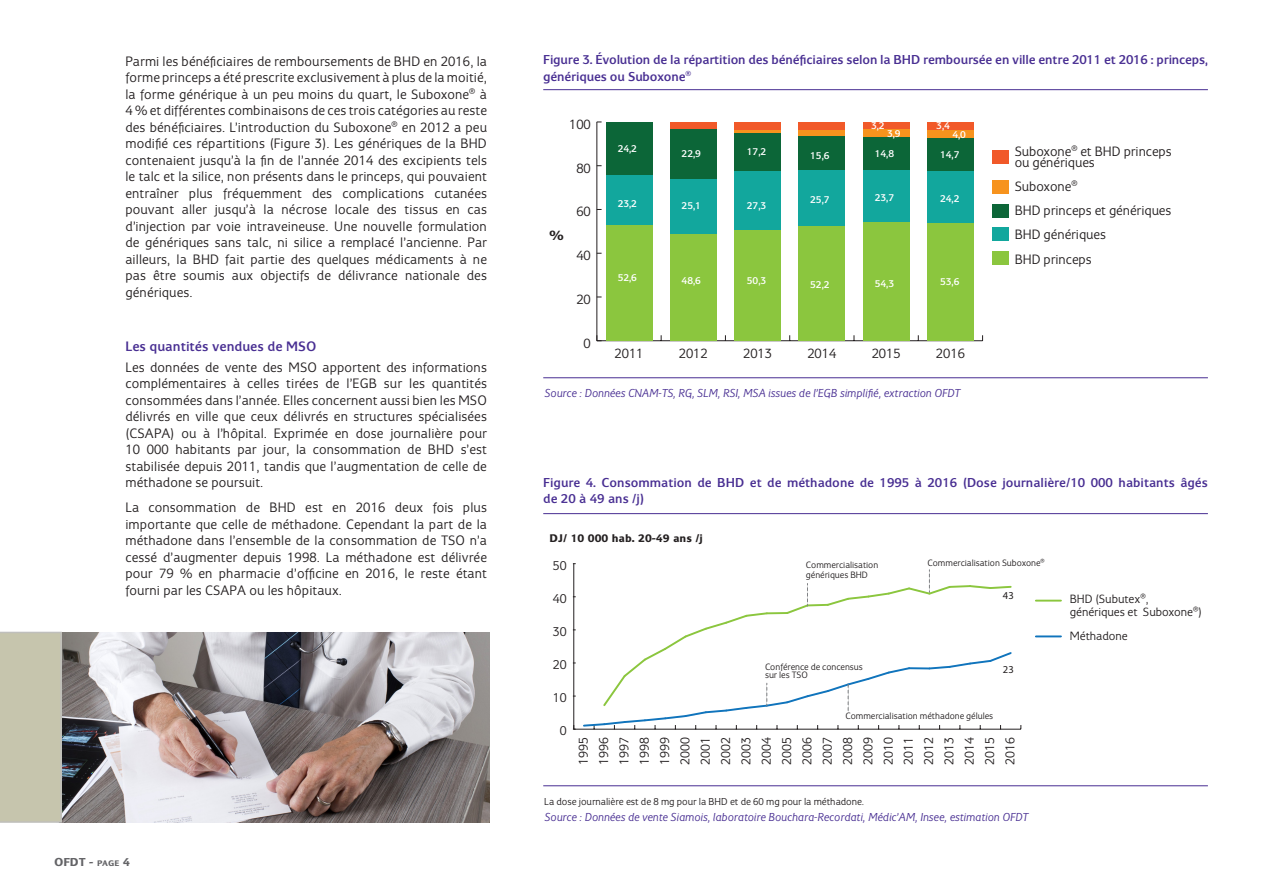
<style>
.page{position:relative;width:1263px;height:893px;background:#fff}
.page>*{position:absolute;margin:0;border:0;box-sizing:border-box;transform-origin:0 0}
.t1{font:14.25px/16.5px "Eurocrat";letter-spacing:.01em;color:#231f20;text-align:justify}
.t2{font:500 14.25px "Eurocrat";color:#482e92}
.t3{font:14.1px/24.3px "Eurocrat";color:#231f20}
.t4{font:700 14.1px "Eurocrat";color:#231f20}
.t5{font:500 13.5px/16.5px "Eurocrat";letter-spacing:-.01em;color:#482e92}
.t6{font:13.5px/20.2px "Eurocrat";color:#231f20;text-align:justify}
.t7{font:12.45px/13.5px "Eurocrat";color:#231f20}
.t8{font:italic 12px "Eurocrat";color:#482e92}
.t9{font:700 12px "Eurocrat";color:#636366}
.t10{font:700 11.55px "Eurocrat";color:#231f20}
.t11{font:10.65px "Myriad Pro";color:#231f20}
.t12{font:10.5px "Eurocrat";color:#231f20}
.t13{font:500 10.35px "Eurocrat";color:#fff}
.t14{font:9.6px/7.6px "Eurocrat";color:#231f20}
.s1{font-size:8.4px}
</style>
<div class="page">
<hr style="left:574px;top:729px;width:447px;height:1px;background:#231f20">
<hr style="left:573px;top:564px;width:1px;height:165px;background:#231f20">
<hr style="left:1036px;top:635px;width:25px;height:2px;background:#1074bc">
<hr style="left:1036px;top:600px;width:25px;height:2px;background:#8bc63e">
<svg style="left:582px;top:570px;width:431px;height:159px"></svg>
<hr style="left:543px;top:513px;width:665px;height:1px;background:#482e92">
<hr style="left:543px;top:785px;width:665px;height:1px;background:#482e92">
<img style="left:62px;top:632px;width:427px;height:190px">
<div style="left:0;top:632px;width:62px;height:191px;background:#c6c5ad"></div>
<hr style="left:597px;top:340px;width:385px;height:1px;background:#231f20">
<hr style="left:596px;top:122px;width:1px;height:219px;background:#231f20">
<svg style="left:596px;top:335px;width:6px;height:6px"></svg>
<div style="left:670px;top:122px;width:46px;height:7px;background:#f15929"></div>
<div style="left:734px;top:122px;width:47px;height:8px;background:#f15929"></div>
<div style="left:799px;top:122px;width:46px;height:8px;background:#f15929"></div>
<div style="left:863px;top:122px;width:46px;height:7px;background:#f15929"></div>
<div style="left:927px;top:122px;width:46px;height:8px;background:#f15929"></div>
<hr style="left:734px;top:130px;width:47px;height:3px;background:#f7931d">
<div style="left:799px;top:130px;width:46px;height:6px;background:#f7931d"></div>
<div style="left:863px;top:129px;width:46px;height:9px;background:#f7931d"></div>
<div style="left:927px;top:130px;width:46px;height:8px;background:#f7931d"></div>
<div style="left:606px;top:122px;width:46px;height:53px;background:#0c6638"></div>
<div style="left:670px;top:129px;width:46px;height:50px;background:#0c6638"></div>
<div style="left:734px;top:133px;width:47px;height:38px;background:#0c6638"></div>
<div style="left:799px;top:136px;width:46px;height:34px;background:#0c6638"></div>
<div style="left:863px;top:138px;width:46px;height:32px;background:#0c6638"></div>
<div style="left:927px;top:138px;width:46px;height:33px;background:#0c6638"></div>
<div style="left:606px;top:175px;width:46px;height:51px;background:#12a79d"></div>
<div style="left:670px;top:179px;width:46px;height:55px;background:#12a79d"></div>
<div style="left:734px;top:171px;width:47px;height:60px;background:#12a79d"></div>
<div style="left:799px;top:170px;width:46px;height:57px;background:#12a79d"></div>
<div style="left:863px;top:170px;width:46px;height:52px;background:#12a79d"></div>
<div style="left:927px;top:171px;width:46px;height:52px;background:#12a79d"></div>
<div style="left:606px;top:226px;width:46px;height:115px;background:#8bc63e"></div>
<div style="left:670px;top:234px;width:46px;height:107px;background:#8bc63e"></div>
<div style="left:734px;top:231px;width:47px;height:110px;background:#8bc63e"></div>
<div style="left:799px;top:227px;width:46px;height:114px;background:#8bc63e"></div>
<div style="left:863px;top:222px;width:46px;height:119px;background:#8bc63e"></div>
<div style="left:927px;top:223px;width:46px;height:118px;background:#8bc63e"></div>
<div style="left:993px;top:150px;width:16px;height:14px;background:#f15929"></div>
<div style="left:993px;top:180px;width:16px;height:13px;background:#f7931d"></div>
<div style="left:993px;top:204px;width:16px;height:13px;background:#0c6638"></div>
<div style="left:993px;top:228px;width:16px;height:13px;background:#12a79d"></div>
<div style="left:993px;top:252px;width:16px;height:13px;background:#8bc63e"></div>
<hr style="left:543px;top:89px;width:665px;height:1px;background:#482e92">
<hr style="left:543px;top:377px;width:665px;height:1px;background:#482e92">
<p class="t1" style="left:125px;top:52px;width:363px">Parmi les bénéficiaires de remboursements de BHD en 2016, la forme princeps a été prescrite exclusivement à plus de la moitié, la forme générique à un peu moins du quart, le Suboxone® à 4 % et différentes combinaisons de ces trois catégories au reste des bénéficiaires. L’introduction du Suboxone® en 2012 a peu modifié ces répartitions (Figure 3). Les génériques de la BHD contenaient jusqu’à la fin de l’année 2014 des excipients tels le talc et la silice, non présents dans le princeps, qui pouvaient entraîner plus fréquemment des complications cutanées pouvant aller jusqu’à la nécrose locale des tissus en cas d’injection par voie intraveineuse. Une nouvelle formulation de génériques sans talc, ni silice a remplacé l’ancienne. Par ailleurs, la BHD fait partie des quelques médicaments à ne pas être soumis aux objectifs de délivrance nationale des génériques.</p>
<p class="t2" style="left:125px;top:338px;width:192px">Les quantités vendues de MSO</p>
<p class="t1" style="left:125px;top:358px;width:363px">Les données de vente des MSO apportent des informations complémentaires à celles tirées de l’EGB sur les quantités consommées dans l’année. Elles concernent aussi bien les MSO délivrés en ville que ceux délivrés en structures spécialisées (CSAPA) ou à l’hôpital. Exprimée en dose journalière pour 10 000 habitants par jour, la consommation de BHD s’est stabilisée depuis 2011, tandis que l’augmentation de celle de méthadone se poursuit.</p>
<p class="t1" style="left:125px;top:499px;width:363px">La consommation de BHD est en 2016 deux fois plus importante que celle de méthadone. Cependant la part de la méthadone dans l’ensemble de la consommation de TSO n’a cessé d’augmenter depuis 1998. La méthadone est délivrée pour 79 % en pharmacie d’officine en 2016, le reste étant fourni par les CSAPA ou les hôpitaux.</p>
<p class="t9" style="left:54px;top:855px;width:77px">OFDT - <span class="s1">page</span> 4</p>
<p class="t5" style="left:543px;top:51px;width:666px">Figure 3. Évolution de la répartition des bénéficiaires selon la BHD remboursée en ville entre 2011 et 2016 : princeps, génériques ou Suboxone®</p>
<p class="t3" style="left:569px;top:112px;width:23px">100</p>
<p class="t3" style="left:576px;top:155px;width:16px">80</p>
<p class="t4" style="left:550px;top:227px;width:16px">%</p>
<p class="t3" style="left:576px;top:199px;width:16px">60</p>
<p class="t3" style="left:576px;top:243px;width:16px">40</p>
<p class="t3" style="left:576px;top:286px;width:16px">20</p>
<p class="t3" style="left:584px;top:330px;width:9px">0</p>
<p class="t13" style="left:871px;top:120px;width:15px">3,2</p>
<p class="t13" style="left:887px;top:128px;width:15px">3,9</p>
<p class="t13" style="left:936px;top:120px;width:15px">3,4</p>
<p class="t13" style="left:952px;top:128px;width:15px">4,0</p>
<p class="t13" style="left:618px;top:143px;width:21px">24,2</p>
<p class="t13" style="left:618px;top:197px;width:21px">23,2</p>
<p class="t13" style="left:682px;top:148px;width:21px">22,9</p>
<p class="t13" style="left:682px;top:200px;width:21px">25,1</p>
<p class="t13" style="left:747px;top:145px;width:21px">17,2</p>
<p class="t13" style="left:747px;top:200px;width:21px">27,3</p>
<p class="t13" style="left:810px;top:150px;width:21px">15,6</p>
<p class="t13" style="left:810px;top:194px;width:21px">25,7</p>
<p class="t13" style="left:875px;top:148px;width:21px">14,8</p>
<p class="t13" style="left:875px;top:191px;width:21px">23,7</p>
<p class="t13" style="left:940px;top:148px;width:21px">14,7</p>
<p class="t13" style="left:940px;top:193px;width:21px">24,2</p>
<p class="t13" style="left:618px;top:272px;width:21px">52,6</p>
<p class="t13" style="left:682px;top:274px;width:21px">48,6</p>
<p class="t13" style="left:747px;top:274px;width:21px">50,3</p>
<p class="t13" style="left:810px;top:279px;width:21px">52,2</p>
<p class="t13" style="left:875px;top:277px;width:21px">54,3</p>
<p class="t13" style="left:940px;top:276px;width:21px">53,6</p>
<p class="t3" style="left:614px;top:340px;width:30px">2011</p>
<p class="t3" style="left:679px;top:340px;width:30px">2012</p>
<p class="t3" style="left:743px;top:340px;width:30px">2013</p>
<p class="t3" style="left:807px;top:340px;width:30px">2014</p>
<p class="t3" style="left:872px;top:340px;width:30px">2015</p>
<p class="t3" style="left:936px;top:340px;width:30px">2016</p>
<p class="t8" style="left:544px;top:386px;width:417px">Source : Données CNAM-TS, RG, SLM, RSI, MSA issues de l’EGB simplifié, extraction OFDT</p>
<p class="t3" style="left:1015px;top:145px;width:158px;line-height:11.2px">Suboxone® et BHD princeps ou génériques</p>
<p class="t3" style="left:1015px;top:174px;width:158px">Suboxone®<br>BHD princeps et génériques<br>BHD génériques<br>BHD princeps</p>
<p class="t5" style="left:543px;top:474px;width:666px">Figure 4. Consommation de BHD et de méthadone de 1995 à 2016 (Dose journalière/10 000 habitants âgés de 20 à 49 ans /j)</p>
<p class="t10" style="left:550px;top:531px;width:155px">DJ/ 10 000 hab. 20-49 ans /j</p>
<p class="t6" style="left:553px;top:554px;width:15px">50</p>
<p class="t6" style="left:553px;top:588px;width:15px">40</p>
<p class="t6" style="left:553px;top:621px;width:15px">30</p>
<p class="t6" style="left:553px;top:654px;width:15px">20</p>
<p class="t6" style="left:553px;top:687px;width:15px">10</p>
<p class="t6" style="left:560px;top:720px;width:8px">0</p>
<p class="t14" style="left:806px;top:560px;width:74px;line-height:9.6px">Commercialisation génériques BHD</p>
<p class="t14" style="left:927px;top:559px;width:119px">Commercialisation Suboxone®</p>
<p class="t11" style="left:1003px;top:589px;width:12px">43</p>
<p class="t14" style="left:765px;top:663px;width:99px">Conférence de concensus sur les TSO</p>
<p class="t14" style="left:845px;top:712px;width:149px">Commercialisation méthadone gélules</p>
<p class="t11" style="left:1003px;top:662px;width:12px">23</p>
<p class="t6" style="left:573px;top:765px;width:29px;rotate:-90deg">1995<br>1996<br>1997<br>1998<br>1999<br>2000<br>2001<br>2002<br>2003<br>2004<br>2005<br>2006<br>2007<br>2008<br>2009<br>2010<br>2011<br>2012<br>2013<br>2014<br>2015<br>2016</p>
<p class="t12" style="left:544px;top:795px;width:321px">La dose journalière est de 8 mg pour la BHD et de 60 mg pour la méthadone.</p>
<p class="t8" style="left:544px;top:810px;width:485px">Source : Données de vente Siamois, laboratoire Bouchara-Recordati, Médic’AM, Insee, estimation OFDT</p>
<p class="t7" style="left:1070px;top:591px;width:134px">BHD (Subutex®, génériques et Suboxone®)</p>
<p class="t7" style="left:1070px;top:629px;width:59px">Méthadone</p>
</div>
